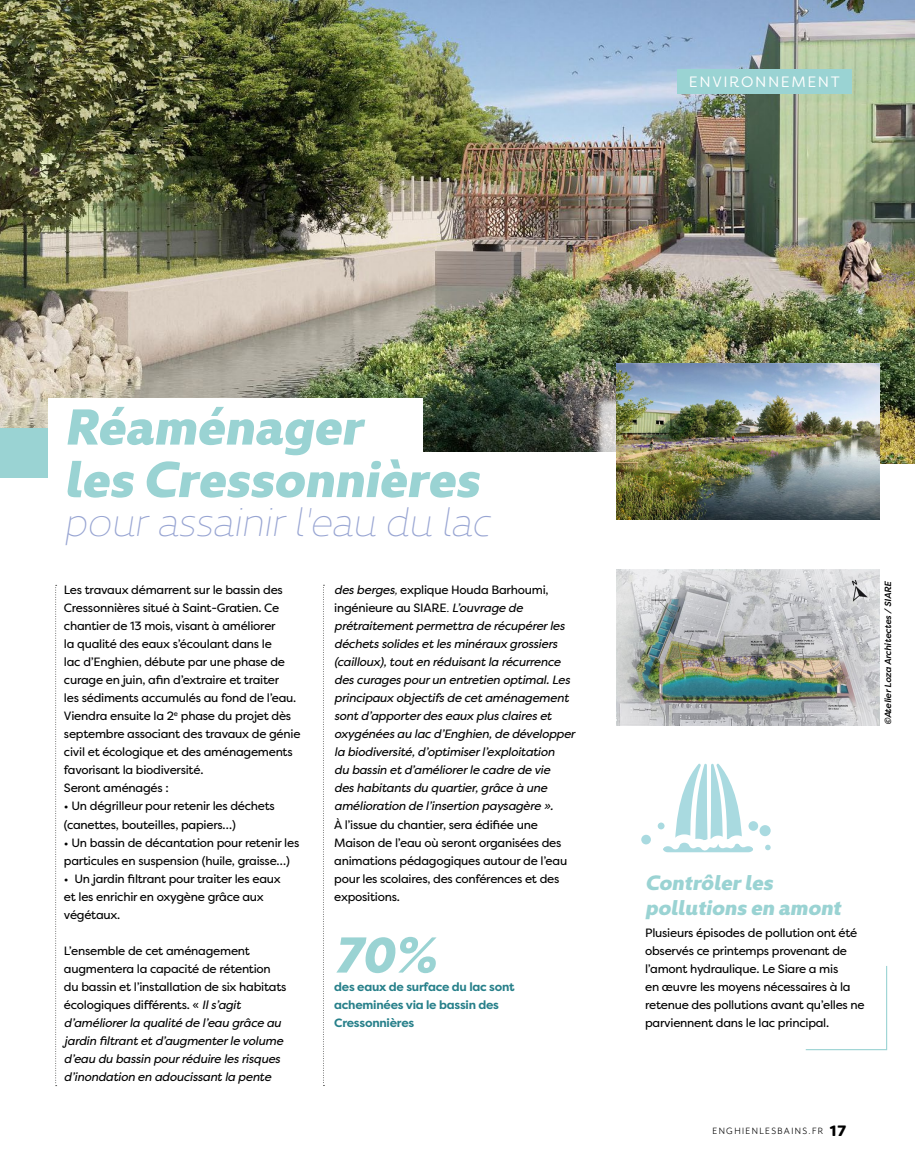
<style>
.page{position:relative;width:915px;height:1170px;background:#fff}
.page>*{position:absolute;margin:0;border:0;box-sizing:border-box;transform-origin:0 0}
.t1{font:italic 900 51px/52.5px "Kyrial Display Pro";letter-spacing:-.01em;color:#9ad3d3}
.t2{font:italic 200 40.5px "Kyrial Pro Display";letter-spacing:-.01em;color:#97a4d2}
.t3{font:italic 900 21px/25.2px "Kyrial Display Pro";letter-spacing:-.01em;color:#9ad3d3}
.t4{font:15px "Filson Soft";letter-spacing:.105em;color:#fff}
.t5{font:12px/18px "Filson Pro";letter-spacing:-.02em;color:#000}
.t6{font:italic 12px/18px "Filson Pro";letter-spacing:-.02em;color:#000}
.t7{font:700 12px/18px "Filson Pro";letter-spacing:-.02em;color:#27808a}
.t8{font:10.5px "Mr Eaves Mod OT";letter-spacing:.13em;color:#000}
.t9{font:italic 500 9px "Filson Pro";letter-spacing:-.02em;color:#000}
.s1{font-style:normal}
.s2{font-style:inherit}
.s3{font-family:"Filson Soft";font-weight:900;font-size:15px}
</style>
<div class="page">
<img style="left:0;top:0;width:914px;height:463px">
<div style="left:676px;top:69px;width:175px;height:25px;background:#9ad3d3"></div>
<div style="left:48px;top:398px;width:374px;height:80px;background:#fff"></div>
<div style="left:273px;top:451px;width:349px;height:80px;background:#fff"></div>
<svg style="left:805px;top:966px;width:82px;height:84px"></svg>
<div style="left:641px;top:834px;width:9px;height:10px;background:#a9dae0;border-radius:50%"></div>
<svg style="left:650px;top:763px;width:120px;height:90px"></svg>
<svg style="left:55px;top:585px;width:2px;height:501px"></svg>
<svg style="left:323px;top:585px;width:1px;height:498px"></svg>
<div style="left:593px;top:396px;width:279px;height:171px;background:#fff"></div>
<img style="left:615px;top:364px;width:264px;height:155px">
<img style="left:616px;top:569px;width:263px;height:156px">
<div style="left:0;top:428px;width:48px;height:50px;background:#9ad3d3"></div>
<p class="t4" style="left:688px;top:72px;width:152px">ENVIRONNEMENT</p>
<h1 class="t1" style="left:64px;top:396px;width:416px">Réaménager<br>les Cressonnières</h1>
<h2 class="t2" style="left:64px;top:493px;width:427px">pour assainir l'eau du lac</h2>
<p class="t5" style="left:64px;top:581px;width:238px">Les travaux démarrent sur le bassin des Cressonnières situé à Saint-Gratien. Ce chantier de 13 mois, visant à améliorer<br>la qualité des eaux s’écoulant dans le<br>lac d’Enghien, débute par une phase de curage en juin, afin d’extraire et traiter<br>les sédiments accumulés au fond de l’eau.<br>Viendra ensuite la 2<sup>e</sup> phase du projet dès septembre associant des travaux de génie civil et écologique et des aménagements favorisant la biodiversité.<br>Seront aménagés :</p>
<p class="t5" style="left:64px;top:797px;width:212px">• Un dégrilleur pour retenir les déchets (canettes, bouteilles, papiers…)</p>
<p class="t5" style="left:64px;top:833px;width:237px">• Un bassin de décantation pour retenir les particules en suspension (huile, graisse…)</p>
<p class="t5" style="left:64px;top:869px;width:218px">• Un jardin filtrant pour traiter les eaux et les enrichir en oxygène grâce aux végétaux.</p>
<p class="t6" style="left:64px;top:941px;width:224px"><span class="s1">L’ensemble de cet aménagement augmentera la capacité de rétention du bassin et l’installation de six habitats écologiques différents. «</span> Il s’agit d’améliorer la qualité de l’eau grâce au jardin filtrant et d’augmenter le volume d’eau du bassin pour réduire les risques d’inondation en adoucissant la pente</p>
<p class="t6" style="left:334px;top:581px;width:242px">des berges<span class="s2">,</span> <span class="s1">explique Houda Barhoumi, ingénieure au SIARE</span><span class="s2">.</span> L’ouvrage de prétraitement permettra de récupérer les déchets solides et les minéraux grossiers (cailloux), tout en réduisant la récurrence des curages pour un entretien optimal. Les principaux objectifs de cet aménagement sont d’apporter des eaux plus claires et oxygénées au lac d’Enghien, de développer la biodiversité, d’optimiser l’exploitation<br>du bassin et d’améliorer le cadre de vie<br>des habitants du quartier, grâce à une amélioration de l’insertion paysagère ».</p>
<p class="t5" style="left:334px;top:815px;width:234px">À l’issue du chantier, sera édifiée une Maison de l’eau où seront organisées des animations pédagogiques autour de l’eau pour les scolaires, des conférences et des expositions.</p>
<h1 class="t1" style="left:334px;top:923px;width:104px">70%</h1>
<p class="t7" style="left:334px;top:977px;width:182px">des eaux de surface du lac sont acheminées via le bassin des<br>Cressonnières</p>
<p class="t9" style="left:881px;top:725px;width:146px;rotate:-90deg">©Atelier Loza Architectes / SIARE</p>
<h3 class="t3" style="left:645px;top:868px;width:197px">Contrôler les pollutions en amont</h3>
<p class="t5" style="left:645px;top:923px;width:221px">Plusieurs épisodes de pollution ont été observés ce printemps provenant de l’amont hydraulique. Le Siare a mis<br>en œuvre les moyens nécessaires à la retenue des pollutions avant qu’elles ne parviennent dans le lac principal.</p>
<p class="t8" style="left:712px;top:1125px;width:135px">ENGHIENLESBAINS.FR <span class="s3">17</span></p>
</div>
